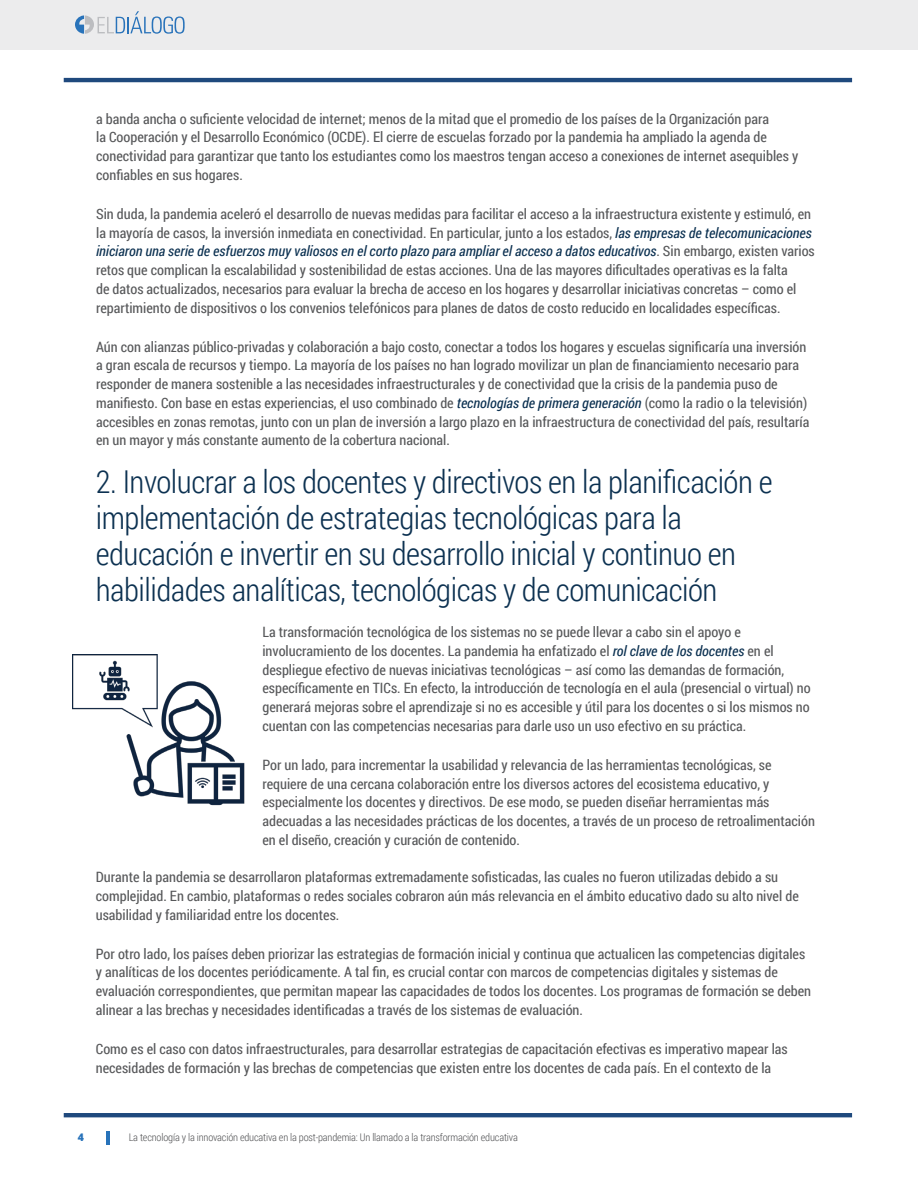
<style>
.page{position:relative;width:918px;height:1188px;background:#fff}
.page>*{position:absolute;margin:0;border:0;box-sizing:border-box;transform-origin:0 0}
.Content_-_Subhead_1{font:300 31.5px/36px "Roboto Condensed";letter-spacing:-.015em;color:#0c3151}
.Content_-_Body_text{font:14.25px/18.8px "Roboto Condensed";color:#57585a}
.t1{font:300 10.5px "Roboto Condensed";letter-spacing:-.015em;color:#57585a}
.t2{font:800 10.5px "Open Sans";color:#2873ba}
.s1{font-style:italic;color:#0c3151}
</style>
<div class="page">
<div style="left:0;top:0;width:918px;height:50px;background:#ececed"></div>
<hr style="left:106px;top:1131px;width:3px;height:14px;background:#2873ba">
<svg style="left:75px;top:11px;width:110px;height:23px"></svg>
<hr style="left:64px;top:78px;width:788px;height:4px;background:#1f497d">
<hr style="left:64px;top:1113px;width:788px;height:4px;background:#1f497d">
<img style="left:73px;top:654px;width:172px;height:152px">
<p class="Content_-_Body_text" style="left:96px;top:109px;width:704px">a banda ancha o suficiente velocidad de internet; menos de la mitad que el promedio de los países de la Organización para<br>la Cooperación y el Desarrollo Económico (OCDE). El cierre de escuelas forzado por la pandemia ha ampliado la agenda de conectividad para garantizar que tanto los estudiantes como los maestros tengan acceso a conexiones de internet asequibles y confiables en sus hogares.</p>
<p class="Content_-_Body_text" style="left:96px;top:204px;width:720px">Sin duda, la pandemia aceleró el desarrollo de nuevas medidas para facilitar el acceso a la infraestructura existente y estimuló, en la mayoría de casos, la inversión inmediata en conectividad. En particular, junto a los estados, <span class="s1">las empresas de telecomunicaciones iniciaron una serie de esfuerzos muy valiosos en el corto plazo para ampliar el acceso a datos educativos</span>. Sin embargo, existen varios retos que complican la escalabilidad y sostenibilidad de estas acciones. Una de las mayores dificultades operativas es la falta<br>de datos actualizados, necesarios para evaluar la brecha de acceso en los hogares y desarrollar iniciativas concretas – como el repartimiento de dispositivos o los convenios telefónicos para planes de datos de costo reducido en localidades específicas.</p>
<p class="Content_-_Body_text" style="left:96px;top:337px;width:715px">Aún con alianzas público-privadas y colaboración a bajo costo, conectar a todos los hogares y escuelas significaría una inversión a gran escala de recursos y tiempo. La mayoría de los países no han logrado movilizar un plan de financiamiento necesario para responder de manera sostenible a las necesidades infraestructurales y de conectividad que la crisis de la pandemia puso de manifiesto. Con base en estas experiencias, el uso combinado de <span class="s1">tecnologías de primera generación</span> (como la radio o la televisión) accesibles en zonas remotas, junto con un plan de inversión a largo plazo en la infraestructura de conectividad del país, resultaría en un mayor y más constante aumento de la cobertura nacional.</p>
<p class="Content_-_Subhead_1" style="left:96px;top:462px;width:678px">2. Involucrar a los docentes y directivos en la planificación e implementación de estrategias tecnológicas para la educación e invertir en su desarrollo inicial y continuo en habilidades analíticas, tecnológicas y de comunicación</p>
<p class="Content_-_Body_text" style="left:262px;top:622px;width:550px">La transformación tecnológica de los sistemas no se puede llevar a cabo sin el apoyo e involucramiento de los docentes. La pandemia ha enfatizado el <span class="s1">rol clave de los docentes</span> en el despliegue efectivo de nuevas iniciativas tecnológicas – así como las demandas de formación, específicamente en TICs. En efecto, la introducción de tecnología en el aula (presencial o virtual) no generará mejoras sobre el aprendizaje si no es accesible y útil para los docentes o si los mismos no cuentan con las competencias necesarias para darle uso un uso efectivo en su práctica.</p>
<p class="Content_-_Body_text" style="left:262px;top:755px;width:554px">Por un lado, para incrementar la usabilidad y relevancia de las herramientas tecnológicas, se requiere de una cercana colaboración entre los diversos actores del ecosistema educativo, y especialmente los docentes y directivos. De ese modo, se pueden diseñar herramientas más adecuadas a las necesidades prácticas de los docentes, a través de un proceso de retroalimentación en el diseño, creación y curación de contenido.</p>
<p class="Content_-_Body_text" style="left:96px;top:867px;width:705px">Durante la pandemia se desarrollaron plataformas extremadamente sofisticadas, las cuales no fueron utilizadas debido a su complejidad. En cambio, plataformas o redes sociales cobraron aún más relevancia en el ámbito educativo dado su alto nivel de usabilidad y familiaridad entre los docentes.</p>
<p class="Content_-_Body_text" style="left:96px;top:944px;width:717px">Por otro lado, los países deben priorizar las estrategias de formación inicial y continua que actualicen las competencias digitales y analíticas de los docentes periódicamente. A tal fin, es crucial contar con marcos de competencias digitales y sistemas de evaluación correspondientes, que permitan mapear las capacidades de todos los docentes. Los programas de formación se deben alinear a las brechas y necesidades identificadas a través de los sistemas de evaluación.</p>
<p class="Content_-_Body_text" style="left:96px;top:1039px;width:693px">Como es el caso con datos infraestructurales, para desarrollar estrategias de capacitación efectivas es imperativo mapear las necesidades de formación y las brechas de competencias que existen entre los docentes de cada país. En el contexto de la</p>
<p class="t2" style="left:78px;top:1129px;width:8px">4</p>
<p class="t1" style="left:129px;top:1130px;width:391px">La tecnología y la innovación educativa en la post-pandemia: Un llamado a la transformación educativa</p>
</div>
